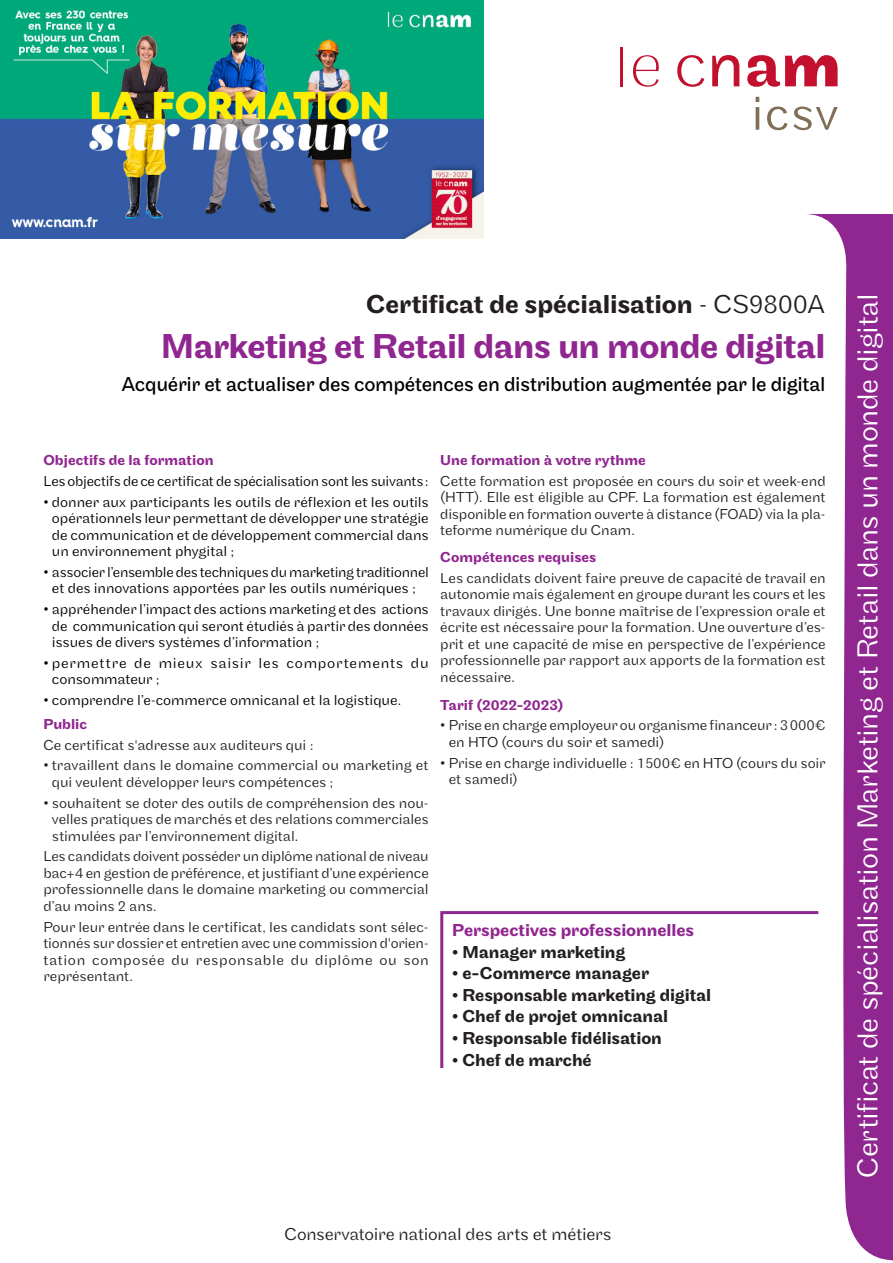
<style>
.page{position:relative;width:893px;height:1263px;background:#fff}
.page>*{position:absolute;margin:0;border:0;box-sizing:border-box;transform-origin:0 0}
.en_tete{font:500 36px "Maple";letter-spacing:-.02em;color:#90268f}
.t1{font:300 30px "Maple";letter-spacing:-.015em;color:#fff}
.en_tete-2{font:500 27px "Maple";letter-spacing:-.005em;color:#231f20}
.en_tete-3{font:21px "Maple";letter-spacing:-.015em;color:#000}
.t2{font:500 18px "Maple";letter-spacing:-.005em;color:#231f20}
.Texte_courant{font:300 18px "Maple";letter-spacing:-.01em;color:#231f20}
.t3{font:500 18px "Maple";letter-spacing:-.005em;color:#90268f}
.texte{font:300 15px/16.5px "Maple";color:#231f20;text-align:justify}
.Texte_courant-2{font:300 15px/16.5px "Maple";letter-spacing:-.005em;color:#000;text-align:justify}
.texte-2{font:500 15px "Maple";letter-spacing:.005em;color:#90268f}
.Texte_courant-3{font:300 15px/16.5px "Maple";letter-spacing:.05em;color:#000}
.Texte_courant-4{font:500 15px "Maple";letter-spacing:.005em;color:#90268f}
.s1{font-weight:300}
</style>
<div class="page">
<svg style="left:806px;top:214px;width:87px;height:1047px;fill:#90268f"></svg>
<svg style="left:633px;top:55px;width:26px;height:32px"></svg>
<hr style="left:621px;top:47px;width:2px;height:39px;background:#c3102e">
<svg style="left:677px;top:55px;width:27px;height:32px"></svg>
<svg style="left:712px;top:55px;width:27px;height:31px"></svg>
<svg style="left:747px;top:55px;width:91px;height:32px"></svg>
<svg style="left:756px;top:97px;width:3px;height:5px"></svg>
<hr style="left:756px;top:107px;width:3px;height:23px;background:#806f57">
<svg style="left:767px;top:107px;width:20px;height:23px"></svg>
<svg style="left:793px;top:107px;width:45px;height:23px"></svg>
<div style="left:0;top:293px;width:826px;height:103px;background:#fff"></div>
<img style="left:0;top:0;width:484px;height:239px">
<svg style="left:440px;top:909px;width:381px;height:162px"></svg>
<p class="en_tete-2" style="left:366px;top:289px;width:461px">Certificat de spécialisation <span class="s1">- CS9800A</span></p>
<p class="en_tete" style="left:161px;top:326px;width:666px">Marketing et Retail dans un monde digital</p>
<p class="en_tete-3" style="left:121px;top:373px;width:706px">Acquérir et actualiser des compétences en distribution augmentée par le digital</p>
<p class="Texte_courant-4" style="left:43px;top:451px;width:172px">Objectifs de la formation</p>
<p class="Texte_courant-2" style="left:43px;top:473px;width:387px">Les objectifs de ce certificat de spécialisation sont les suivants:</p>
<p class="Texte_courant-2" style="left:52px;top:493px;width:378px;text-indent:-9px">• donner aux participants les outils de réflexion et les outils opérationnels leur permettant de développer une stratégie de communication et de développement commercial dans un environnement phygital ;</p>
<p class="Texte_courant-2" style="left:43px;top:564px;width:387px;text-align:center">• associer l’ensemble des techniques du marketing traditionnel et des innovations apportées par les outils numériques ;</p>
<p class="Texte_courant-2" style="left:52px;top:601px;width:378px;text-indent:-9px">• appréhender l’impact des actions marketing et des actions de communication qui seront étudiés à partir des données issues de divers systèmes d’information ;</p>
<p class="Texte_courant-3" style="left:52px;top:655px;width:378px;text-indent:-9px">• permettre de mieux saisir les comportements du consommateur ;</p>
<p class="Texte_courant-2" style="left:43px;top:692px;width:360px">• comprendre l’e-commerce omnicanal et la logistique.</p>
<p class="Texte_courant-4" style="left:43px;top:715px;width:45px">Public</p>
<p class="texte" style="left:43px;top:736px;width:272px">Ce certificat s'adresse aux auditeurs qui :</p>
<p class="texte" style="left:52px;top:757px;width:378px;text-indent:-9px">• travaillent dans le domaine commercial ou marketing et qui veulent développer leurs compétences ;</p>
<p class="texte" style="left:52px;top:794px;width:378px;text-indent:-9px">• souhaitent se doter des outils de compréhension des nou&shy;velles pratiques de marchés et des relations commerciales stimulées par l’environnement digital.</p>
<p class="texte" style="left:43px;top:848px;width:387px">Les candidats doivent posséder un diplôme national de niveau bac+4 en gestion de préférence, et justifiant d’une expérience professionnelle dans le domaine marketing ou commercial d’au moins 2 ans.</p>
<p class="texte" style="left:43px;top:918px;width:387px">Pour leur entrée dans le certificat, les candidats sont sélec&shy;tionnés sur dossier et entretien avec une commission d'orien&shy;tation composée du responsable du diplôme ou son représentant.</p>
<p class="texte-2" style="left:440px;top:451px;width:207px">Une formation à votre rythme</p>
<p class="texte" style="left:440px;top:473px;width:387px">Cette formation est proposée en cours du soir et week-end (HTT). Elle est éligible au CPF. La formation est également disponible en formation ouverte à distance (FOAD) via la pla&shy;teforme numérique du Cnam.</p>
<p class="texte-2" style="left:440px;top:548px;width:158px">Compétences requises</p>
<p class="texte" style="left:440px;top:569px;width:387px">Les candidats doivent faire preuve de capacité de travail en autonomie mais également en groupe durant les cours et les travaux dirigés. Une bonne maîtrise de l’expression orale et écrite est nécessaire pour la formation. Une ouverture d’es&shy;prit et une capacité de mise en perspective de l’expérience professionnelle par rapport aux apports de la formation est nécessaire.</p>
<p class="texte-2" style="left:440px;top:696px;width:125px">Tarif (2022-2023)</p>
<p class="texte" style="left:449px;top:717px;width:378px;text-indent:-9px">• Prise en charge employeur ou organisme financeur : 3000€ en HTO (cours du soir et samedi)</p>
<p class="texte" style="left:449px;top:754px;width:378px;text-indent:-9px">• Prise en charge individuelle : 1500€ en HTO (cours du soir et samedi)</p>
<p class="t3" style="left:452px;top:920px;width:243px">Perspectives professionnelles</p>
<p class="t2" style="left:452px;top:941px;width:175px">• Manager marketing</p>
<p class="t2" style="left:452px;top:963px;width:198px">• e-Commerce manager</p>
<p class="t2" style="left:452px;top:984px;width:260px">• Responsable marketing digital</p>
<p class="t2" style="left:452px;top:1006px;width:217px">• Chef de projet omnicanal</p>
<p class="t2" style="left:452px;top:1028px;width:211px">• Responsable fidélisation</p>
<p class="t2" style="left:452px;top:1049px;width:141px">• Chef de marché</p>
<p class="Texte_courant" style="left:284px;top:1224px;width:329px">Conservatoire national des arts et métiers</p>
<p class="t1" style="left:850px;top:1178px;width:886px;rotate:-90deg">Certificat de spécialisation Marketing et Retail dans un monde digital</p>
</div>
